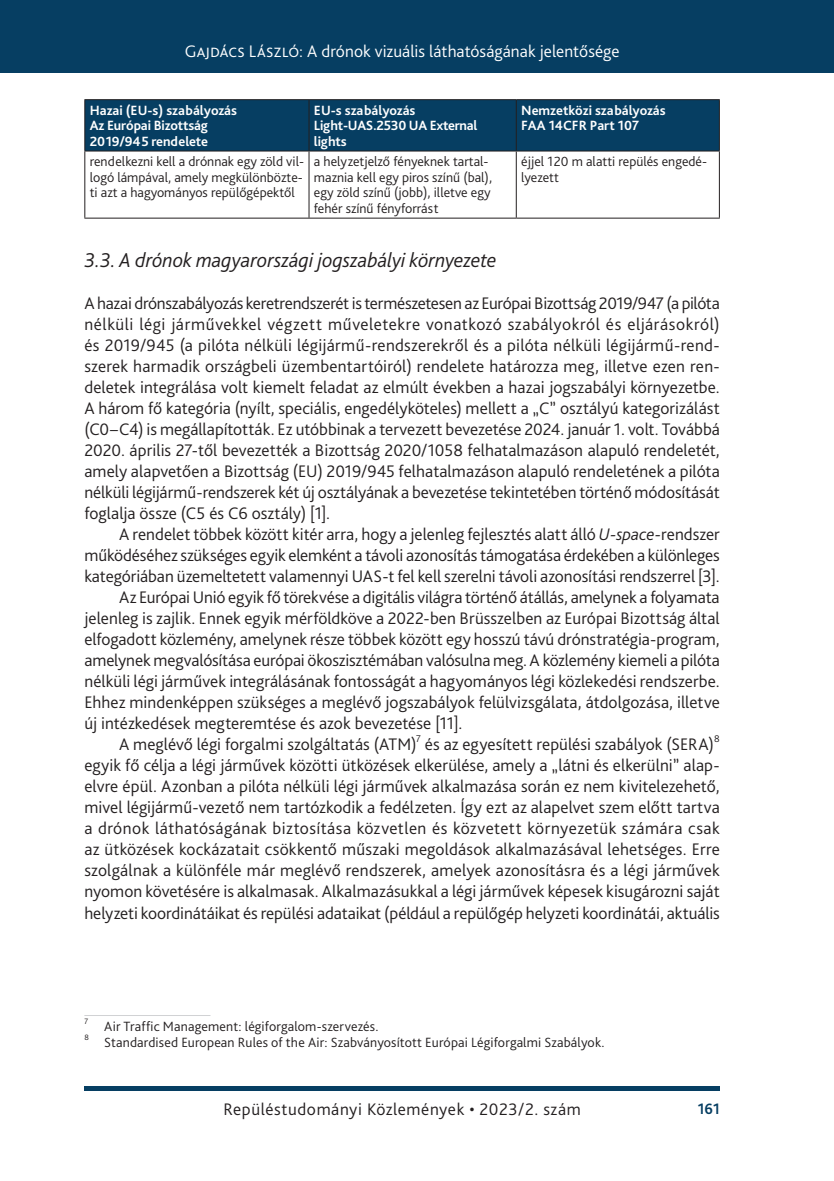
<style>
.page{position:relative;width:834px;height:1181px;background:#fff}
.page>*{position:absolute;margin:0;border:0;box-sizing:border-box;transform-origin:0 0}
._1_1_1__Head_italic{font:italic 300 21px "Bliss Pro";letter-spacing:-.005em;color:#231f20}
._1__Body{font:300 17.5px/21px "Bliss Pro";color:#231f20;text-align:justify}
._2__Body_1st_paragraph{font:300 17.5px/21px "Bliss Pro";letter-spacing:.005em;color:#231f20;text-align:justify}
.t1{font:300 17.5px "Bliss Pro";letter-spacing:.005em;color:#fff}
._2__Body_1st_paragraph-2{font:300 17.5px "Bliss Pro";letter-spacing:.03em;color:#231f20}
.t2{font:700 15.75px "Bliss Pro";color:#063e62;scale:.95 1}
.táblázat{font:300 14px/15.8px "Bliss Pro";color:#231f20}
.táblázat-2{font:700 14px/15.8px "Bliss Pro";letter-spacing:-.01em;color:#fff}
.Footnote_text{font:300 14px "Bliss Pro";letter-spacing:.01em;color:#231f20}
._1__Body-2{font:300 10.15px "Bliss Pro";color:#231f20}
.Footnote_text-2{font:300 8.22px "Bliss Pro";color:#231f20}
.s1{font-style:italic}
</style>
<div class="page">
<div style="left:0;top:0;width:833px;height:73px;background:#063e62"></div>
<div style="left:84px;top:1086px;width:635px;height:5px;background:#063e62"></div>
<div style="left:85px;top:100px;width:633px;height:51px;background:#063e62"></div>
<hr style="left:84px;top:99px;width:225px;height:1px;background:#231f20">
<hr style="left:84px;top:100px;width:1px;height:51px;background:#231f20">
<hr style="left:309px;top:99px;width:207px;height:1px;background:#231f20">
<hr style="left:308px;top:100px;width:1px;height:51px;background:#231f20">
<hr style="left:516px;top:99px;width:203px;height:1px;background:#231f20">
<hr style="left:515px;top:100px;width:1px;height:51px;background:#231f20">
<hr style="left:718px;top:100px;width:1px;height:51px;background:#231f20">
<hr style="left:84px;top:151px;width:225px;height:1px;background:#231f20">
<hr style="left:84px;top:151px;width:1px;height:67px;background:#231f20">
<hr style="left:309px;top:151px;width:207px;height:1px;background:#231f20">
<hr style="left:308px;top:151px;width:1px;height:67px;background:#231f20">
<hr style="left:516px;top:151px;width:203px;height:1px;background:#231f20">
<hr style="left:515px;top:151px;width:1px;height:67px;background:#231f20">
<hr style="left:718px;top:151px;width:1px;height:67px;background:#231f20">
<hr style="left:84px;top:218px;width:225px;height:1px;background:#231f20">
<hr style="left:309px;top:218px;width:207px;height:1px;background:#231f20">
<hr style="left:516px;top:218px;width:203px;height:1px;background:#231f20">
<hr style="left:84px;top:1015px;width:126px;height:1px;background:#d1d2d4">
<p class="t1" style="left:185px;top:41px;width:436px">Gajdács László: A drónok vizuális láthatóságának jelentősége</p>
<p class="táblázat-2" style="left:90px;top:102px;width:149px">Hazai (EU-s) szabályozás</p>
<p class="táblázat-2" style="left:90px;top:117px;width:120px">Az Európai Bizottság<br>2019/945 -rendelete</p>
<p class="táblázat-2" style="left:314px;top:102px;width:103px">EU-s szabályozás</p>
<p class="táblázat-2" style="left:314px;top:117px;width:165px">Light-UAS.2530 UA External lights</p>
<p class="táblázat-2" style="left:521px;top:102px;width:146px">Nemzetközi szabályozás</p>
<p class="táblázat-2" style="left:521px;top:117px;width:119px">FAA 14CFR Part 107</p>
<p class="táblázat" style="left:90px;top:153px;width:216px;text-align:justify">rendelkezni kell a drónnak egy zöld vil&shy;logó lámpával, amely megkülönbözte&shy;ti azt a hagyományos repülőgépektől</p>
<p class="táblázat" style="left:314px;top:153px;width:180px">a helyzetjelző fényeknek tartal&shy;maznia kell egy piros színű (bal), egy zöld színű (jobb), illetve egy fehér színű fényforrást</p>
<p class="táblázat" style="left:521px;top:153px;width:187px">éjjel 120 m alatti repülés engedé&shy;lyezett</p>
<p class="_1_1_1__Head_italic" style="left:84px;top:247px;width:413px">3.3. A drónok magyarországi jogszabályi környezete</p>
<p class="_2__Body_1st_paragraph" style="left:84px;top:292px;width:637px">A hazai drónszabályozás keretrendszerét is természetesen az Európai Bizottság 2019/947 (a pilóta nélküli légi járművekkel végzett műveletekre vonatkozó szabályokról és eljárásokról) és -2019/945 (a pilóta nélküli légijármű-rendszerekről és a pilóta nélküli légijármű-rend&shy;szerek harmadik országbeli üzembentartóiról) rendelete határozza meg, illetve ezen ren&shy;deletek integrálása volt kiemelt feladat az elmúlt években a hazai jogszabályi környezetbe.<br>A három fő kategória (nyílt, speciális, engedélyköteles) mellett a „C” osztályú kategorizálást (C0–C4) is megállapították. Ez utóbbinak a tervezett bevezetése 2024. január 1. volt. Továbbá 2020. április 27-től bevezették a Bizottság 2020/1058 felhatalmazáson alapuló rendeletét, amely alapvetően a Bizottság (EU) 2019/945 felhatalmazáson alapuló rendeletének a pilóta nélküli légijármű-rendszerek két új osztályának a bevezetése tekintetében történő módosítását foglalja össze (C5 és C6 osztály) [1].</p>
<p class="_1__Body" style="left:84px;top:523px;width:636px;text-indent:35px">A rendelet többek között kitér arra, hogy a jelenleg fejlesztés alatt álló <span class="s1">U-space-</span>rendszer működéséhez szükséges egyik elemként a távoli azonosítás támogatása érdekében a különleges kategóriában üzemeltetett valamennyi UAS-t fel kell szerelni távoli azonosítási rendszerrel [3].</p>
<p class="_1__Body" style="left:84px;top:586px;width:637px;text-indent:35px">Az Európai Unió egyik fő törekvése a digitális világra történő átállás, amelynek a folyamata jelenleg is zajlik. Ennek egyik mérföldköve a -2022-ben Brüsszelben az Európai Bizottság által elfogadott közlemény, amelynek része többek között egy hosszú távú drónstratégia-program, amelynek megvalósítása európai ökoszisztémában valósulna meg. A közlemény kiemeli a pilóta nélküli légi járművek integrálásának fontosságát a hagyományos légi közlekedési rendszerbe.<br>Ehhez mindenképpen szükséges a meglévő jogszabályok felülvizsgálata, átdolgozása, illetve új intézkedések megteremtése és azok bevezetése [11].</p>
<p class="_1__Body" style="left:119px;top:733px;width:299px">A meglévő légi forgalmi szolgáltatás (ATM)</p>
<p class="_1__Body-2" style="left:416px;top:732px;width:6px">7</p>
<p class="_1__Body" style="left:425px;top:733px;width:290px">és az egyesített repülési szabályok (SERA)</p>
<p class="_1__Body-2" style="left:714px;top:732px;width:7px">8</p>
<p class="_1__Body" style="left:84px;top:754px;width:637px">egyik fő célja a légi járművek közötti ütközések elkerülése, amely a „látni és elkerülni” alap&shy;elvre épül. Azonban a pilóta nélküli légi járművek alkalmazása során ez nem kivitelezehető, mivel légijármű-vezető nem tartózkodik a fedélzeten. Így ezt az alapelvet szem előtt tartva a drónok láthatóságának biztosítása közvetlen és közvetett környezetük számára csak az ütközések kockázatait csökkentő műszaki megoldások alkalmazásával lehetséges. Erre szolgálnak a különféle már meglévő rendszerek, amelyek azonosításra és a légi járművek nyomon követésére is alkalmasak. Alkalmazásukkal a légi járművek képesek kisugározni saját helyzeti koordinátáikat és repülési adataikat (például a repülőgép helyzeti koordinátái, aktuális</p>
<p class="Footnote_text-2" style="left:84px;top:1016px;width:5px">7</p>
<p class="Footnote_text" style="left:104px;top:1018px;width:276px">Air Traffic Management: légiforgalom-szervezés.</p>
<p class="Footnote_text-2" style="left:84px;top:1032px;width:6px">8</p>
<p class="Footnote_text" style="left:104px;top:1033px;width:502px">Standardised European Rules of the Air: Szabványosított Európai Légiforgalmi Szabályok.</p>
<p class="_2__Body_1st_paragraph-2" style="left:223px;top:1098px;width:359px">Repüléstudományi Közlemények • 2023/2. szám</p>
<p class="t2" style="left:697px;top:1099px;width:25px">161</p>
</div>
